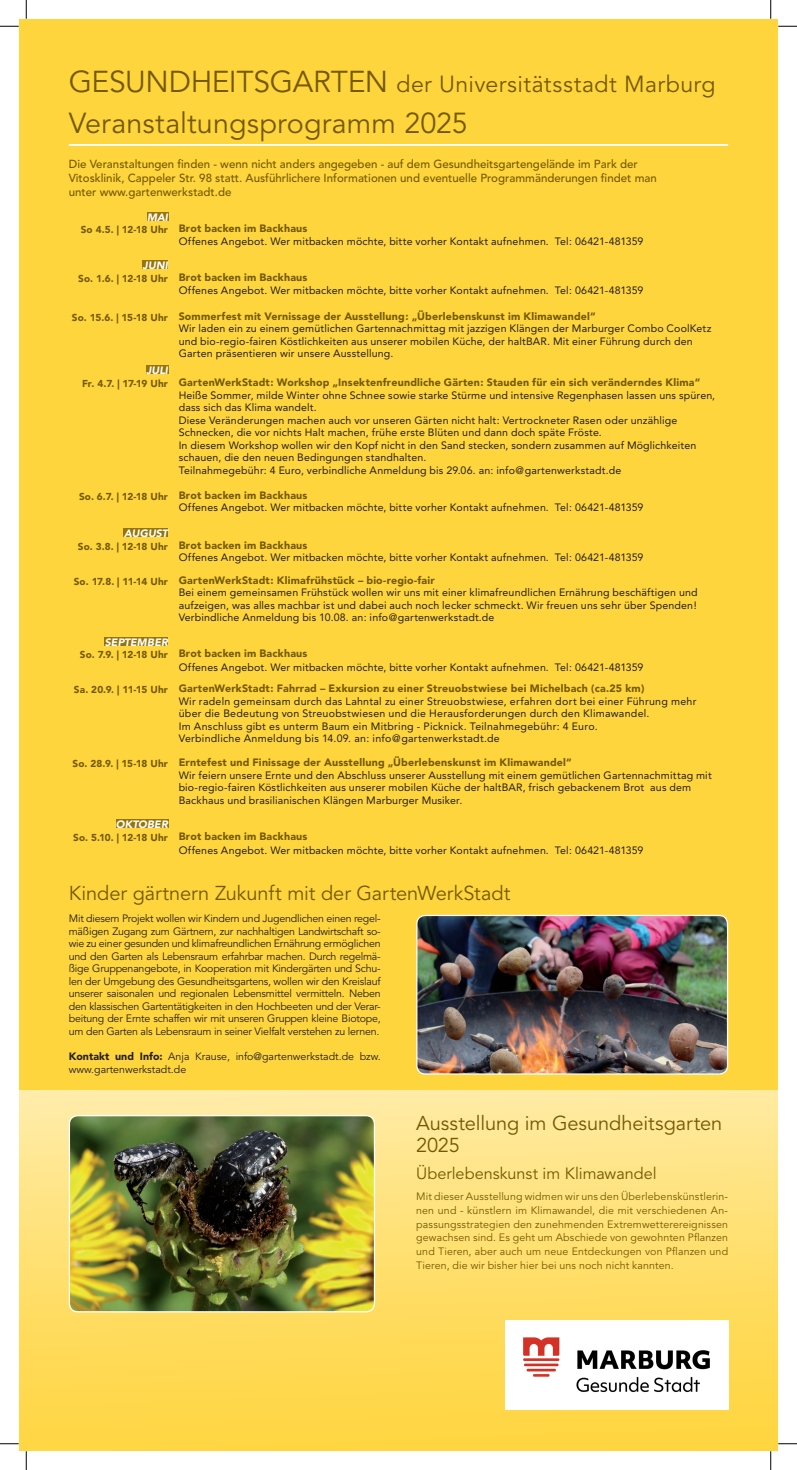
<style>
.page{position:relative;width:797px;height:1470px;background:#fff}
.page>*{position:absolute;margin:0;border:0;box-sizing:border-box;transform-origin:0 0}
.t1{font:28.75px "Avenir";letter-spacing:.005em;color:#735902}
.t2{font:23.12px "Avenir";letter-spacing:.015em;color:#735902}
.t3{font:20px/21.2px "Avenir";letter-spacing:-.005em;color:#735902}
.t4{font:16.25px "Avenir";color:#735902}
.t5{font:500 11.62px "Avenir";color:#735902}
.t6{font:10.62px/12.5px "Avenir";letter-spacing:.015em;color:#231f20}
.t7{font:10.62px/12.5px "Avenir";color:#231f20;text-align:justify}
.t8{font:900 10.62px "Avenir";letter-spacing:.02em;color:#735902}
.t9{font:10.62px/13.8px "Avenir";letter-spacing:.01em;color:#735902;text-align:justify}
.t10{font:italic 900 10.62px "Avenir";letter-spacing:.005em;color:#fff}
.t11{font:900 10px "Avenir";letter-spacing:.01em;color:#735902}
.t12{font:900 10px "Avenir";letter-spacing:-.01em;color:#735902}
.s1{font-size:30px}
.s2{font-weight:900}
</style>
<div class="page">
<div style="left:19px;top:19px;width:758px;height:1070px;background:#ffd53e"></div>
<svg style="left:19px;top:914px;width:758px;height:537px"></svg>
<hr style="left:69px;top:144px;width:659px;height:2px;background:#fff">
<img style="left:505px;top:1320px;width:222px;height:89px">
<img style="left:69px;top:1116px;width:305px;height:196px">
<div style="left:69px;top:1115px;width:306px;height:197px;border:1px solid #fff;border-radius:8px"></div>
<img style="left:417px;top:915px;width:310px;height:159px">
<div style="left:416px;top:915px;width:312px;height:160px;border:1px solid #fff;border-radius:8px"></div>
<div style="left:147px;top:212px;width:21px;height:9px;background:#97750d"></div>
<div style="left:142px;top:260px;width:26px;height:9px;background:#97750d"></div>
<div style="left:146px;top:365px;width:23px;height:9px;background:#97750d"></div>
<div style="left:124px;top:528px;width:44px;height:9px;background:#97750d"></div>
<div style="left:104px;top:637px;width:64px;height:9px;background:#97750d"></div>
<div style="left:116px;top:819px;width:52px;height:9px;background:#97750d"></div>
<svg style="left:0;top:25px;width:19px;height:2px"></svg>
<svg style="left:778px;top:25px;width:19px;height:2px"></svg>
<svg style="left:0;top:1443px;width:19px;height:1px"></svg>
<svg style="left:778px;top:1443px;width:19px;height:1px"></svg>
<svg style="left:25px;top:0;width:2px;height:19px"></svg>
<svg style="left:25px;top:1451px;width:2px;height:19px"></svg>
<svg style="left:770px;top:0;width:1px;height:19px"></svg>
<svg style="left:770px;top:1451px;width:1px;height:19px"></svg>
<p class="t2" style="left:69px;top:70px;width:648px"><span class="s1">GESUNDHEITSGARTEN</span> der Universitätsstadt Marburg</p>
<p class="t1" style="left:69px;top:106px;width:400px">Veranstaltungsprogramm 2025</p>
<p class="t5" style="left:69px;top:157px;width:570px">Die Veranstaltungen finden - wenn nicht anders angegeben - auf dem Gesundheitsgartengelände im Park der</p>
<p class="t5" style="left:69px;top:171px;width:589px">Vitosklinik, Cappeler Str. 98 statt. Ausführlichere Informationen und eventuelle Programmänderungen findet man</p>
<p class="t5" style="left:69px;top:185px;width:164px">unter www.gartenwerkstadt.de</p>
<p class="t8" style="left:179px;top:222px;width:130px">Brot backen im Backhaus</p>
<p class="t6" style="left:179px;top:235px;width:466px">Offenes Angebot. Wer mitbacken möchte, bitte vorher Kontakt aufnehmen. Tel: 06421-481359</p>
<p class="t8" style="left:179px;top:271px;width:130px">Brot backen im Backhaus</p>
<p class="t6" style="left:179px;top:284px;width:466px">Offenes Angebot. Wer mitbacken möchte, bitte vorher Kontakt aufnehmen. Tel: 06421-481359</p>
<p class="t8" style="left:179px;top:310px;width:418px">Sommerfest mit Vernissage der Ausstellung: „Überlebenskunst im Klimawandel“</p>
<p class="t6" style="left:179px;top:322px;width:534px">Wir laden ein zu einem gemütlichen Gartennachmittag mit jazzigen Klängen der Marburger Combo CoolKetz und bio-regio-fairen Köstlichkeiten aus unserer mobilen Küche, der haltBAR. Mit einer Führung durch den</p>
<p class="t6" style="left:179px;top:347px;width:216px">Garten präsentieren wir unsere Ausstellung.</p>
<p class="t8" style="left:179px;top:376px;width:523px">GartenWerkStadt: Workshop „Insektenfreundliche Gärten: Stauden für ein sich veränderndes Klima“</p>
<p class="t6" style="left:179px;top:389px;width:538px">Heiße Sommer, milde Winter ohne Schnee sowie starke Stürme und intensive Regenphasen lassen uns spüren, dass sich das Klima wandelt.</p>
<p class="t6" style="left:179px;top:414px;width:500px">Diese Veränderungen machen auch vor unseren Gärten nicht halt: Vertrockneter Rasen oder unzählige</p>
<p class="t6" style="left:179px;top:426px;width:425px">Schnecken, die vor nichts Halt machen, frühe erste Blüten und dann doch späte Fröste.</p>
<p class="t6" style="left:179px;top:439px;width:519px">In diesem Workshop wollen wir den Kopf nicht in den Sand stecken, sondern zusammen auf Möglichkeiten schauen, die den neuen Bedingungen standhalten.</p>
<p class="t6" style="left:179px;top:464px;width:444px">Teilnahmegebühr: 4 Euro, verbindliche Anmeldung bis 29.06. an: info@gartenwerkstadt.de</p>
<p class="t8" style="left:179px;top:488px;width:130px">Brot backen im Backhaus</p>
<p class="t6" style="left:179px;top:501px;width:466px">Offenes Angebot. Wer mitbacken möchte, bitte vorher Kontakt aufnehmen. Tel: 06421-481359</p>
<p class="t8" style="left:179px;top:538px;width:130px">Brot backen im Backhaus</p>
<p class="t6" style="left:179px;top:551px;width:466px">Offenes Angebot. Wer mitbacken möchte, bitte vorher Kontakt aufnehmen. Tel: 06421-481359</p>
<p class="t8" style="left:179px;top:573px;width:257px">GartenWerkStadt: Klimafrühstück – bio-regio-fair</p>
<p class="t6" style="left:179px;top:586px;width:520px">Bei einem gemeinsamen Frühstück wollen wir uns mit einer klimafreundlichen Ernährung beschäftigen und</p>
<p class="t6" style="left:179px;top:599px;width:519px">aufzeigen, was alles machbar ist und dabei auch noch lecker schmeckt. Wir freuen uns sehr über Spenden!</p>
<p class="t6" style="left:179px;top:611px;width:317px">Verbindliche Anmeldung bis 10.08. an: info@gartenwerkstadt.de</p>
<p class="t8" style="left:179px;top:647px;width:130px">Brot backen im Backhaus</p>
<p class="t6" style="left:179px;top:661px;width:466px">Offenes Angebot. Wer mitbacken möchte, bitte vorher Kontakt aufnehmen. Tel: 06421-481359</p>
<p class="t8" style="left:179px;top:682px;width:467px">GartenWerkStadt: Fahrrad – Exkursion zu einer Streuobstwiese bei Michelbach (ca.25 km)</p>
<p class="t6" style="left:179px;top:695px;width:519px">Wir radeln gemeinsam durch das Lahntal zu einer Streuobstwiese, erfahren dort bei einer Führung mehr</p>
<p class="t6" style="left:179px;top:707px;width:472px">über die Bedeutung von Streuobstwiesen und die Herausforderungen durch den Klimawandel.</p>
<p class="t6" style="left:179px;top:720px;width:420px">Im Anschluss gibt es unterm Baum ein Mitbring - Picknick. Teilnahmegebühr: 4 Euro.</p>
<p class="t6" style="left:179px;top:732px;width:322px">Verbindliche Anmeldung bis 14.09. an: info@gartenwerkstadt.de</p>
<p class="t8" style="left:179px;top:756px;width:394px">Erntefest und Finissage der Ausstellung „Überlebenskunst im Klimawandel“</p>
<p class="t6" style="left:179px;top:769px;width:534px">Wir feiern unsere Ernte und den Abschluss unserer Ausstellung mit einem gemütlichen Gartennachmittag mit bio-regio-fairen Köstlichkeiten aus unserer mobilen Küche der haltBAR, frisch gebackenem Brot aus dem</p>
<p class="t6" style="left:179px;top:794px;width:285px">Backhaus und brasilianischen Klängen Marburger Musiker.</p>
<p class="t8" style="left:179px;top:830px;width:130px">Brot backen im Backhaus</p>
<p class="t6" style="left:179px;top:844px;width:466px">Offenes Angebot. Wer mitbacken möchte, bitte vorher Kontakt aufnehmen. Tel: 06421-481359</p>
<p class="t10" style="left:147px;top:211px;width:22px">MAI</p>
<p class="t11" style="left:81px;top:224px;width:89px">So 4.5. | 12-18 Uhr</p>
<p class="t10" style="left:143px;top:259px;width:27px">JUNI</p>
<p class="t11" style="left:78px;top:272px;width:91px">So. 1.6. | 12-18 Uhr</p>
<p class="t12" style="left:72px;top:311px;width:98px">So. 15.6. | 15-18 Uhr</p>
<p class="t10" style="left:146px;top:364px;width:23px">JULI</p>
<p class="t11" style="left:82px;top:377px;width:87px">Fr. 4.7. | 17-19 Uhr</p>
<p class="t11" style="left:79px;top:490px;width:90px">So. 6.7. | 12-18 Uhr</p>
<p class="t10" style="left:124px;top:527px;width:45px">AUGUST</p>
<p class="t11" style="left:78px;top:540px;width:92px">So. 3.8. | 12-18 Uhr</p>
<p class="t12" style="left:74px;top:575px;width:96px">So. 17.8. | 11-14 Uhr</p>
<p class="t10" style="left:105px;top:636px;width:65px">SEPTEMBER</p>
<p class="t11" style="left:80px;top:649px;width:90px">So. 7.9. | 12-18 Uhr</p>
<p class="t11" style="left:74px;top:684px;width:96px">Sa. 20.9. | 11-15 Uhr</p>
<p class="t11" style="left:73px;top:757px;width:97px">So. 28.9. | 15-18 Uhr</p>
<p class="t10" style="left:116px;top:818px;width:54px">OKTOBER</p>
<p class="t11" style="left:73px;top:831px;width:96px">So. 5.10. | 12-18 Uhr</p>
<p class="t3" style="left:69px;top:883px;width:443px">Kinder gärtnern Zukunft mit der GartenWerkStadt</p>
<p class="t7" style="left:69px;top:912px;width:313px">Mit diesem Projekt wollen wir Kindern und Jugendlichen einen regel&shy;mäßigen Zugang zum Gärtnern, zur nachhaltigen Landwirtschaft so&shy;wie zu einer gesunden und klimafreundlichen Ernährung ermöglichen und den Garten als Lebensraum erfahrbar machen. Durch regelmä&shy;ßige Gruppenangebote, in Kooperation mit Kindergärten und Schu&shy;len der Umgebung des Gesundheitsgartens, wollen wir den Kreislauf unserer saisonalen und regionalen Lebensmittel vermitteln. Neben den klassischen Gartentätigkeiten in den Hochbeeten und der Verar&shy;beitung der Ernte schaffen wir mit unseren Gruppen kleine Biotope, um den Garten als Lebensraum in seiner Vielfalt verstehen zu lernen.</p>
<p class="t7" style="left:69px;top:1050px;width:313px"><span class="s2">Kontakt und Info:</span> Anja Krause, info@gartenwerkstadt.de bzw. www.gartenwerkstadt.de</p>
<p class="t3" style="left:416px;top:1113px;width:307px">Ausstellung im Gesundheitsgarten<br>2025</p>
<p class="t4" style="left:416px;top:1164px;width:242px">Überlebenskunst im Klimawandel</p>
<p class="t9" style="left:416px;top:1190px;width:313px">Mit dieser Ausstellung widmen wir uns den Überlebenskünstlerin&shy;nen und - künstlern im Klimawandel, die mit verschiedenen An&shy;passungsstrategien den zunehmenden Extremwetterereignissen gewachsen sind. Es geht um Abschiede von gewohnten Pflanzen und Tieren, aber auch um neue Entdeckungen von Pflanzen und Tieren, die wir bisher hier bei uns noch nicht kannten.</p>
</div>
